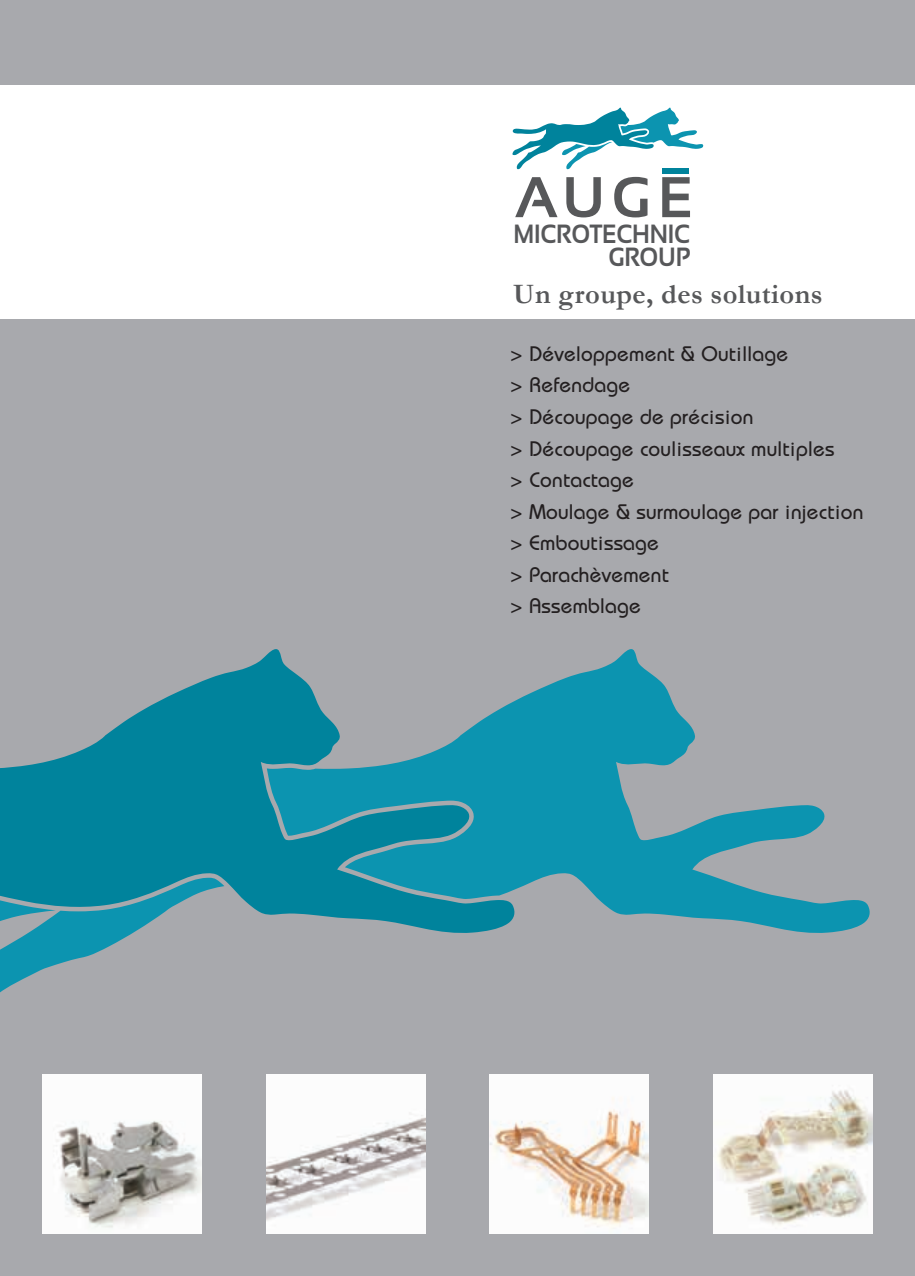
<style>
.page{position:relative;width:915px;height:1276px;background:#fff}
.page>*{position:absolute;margin:0;border:0;box-sizing:border-box;transform-origin:0 0}
.t1{font:700 28.35px "Garamond";letter-spacing:.015em;color:#57585a}
.t2{font:700 26.4px/23px "Sansation";letter-spacing:-.01em;color:#57585a;text-align:right;scale:.9 1}
.t3{font:500 21px/31.7px "Bauhaus";letter-spacing:.015em;color:#231f20}
</style>
<div class="page">
<div style="left:0;top:0;width:914px;height:1276px;background:#a8a9ad"></div>
<svg style="left:516px;top:649px;width:354px;height:284px"></svg>
<svg style="left:0;top:649px;width:516px;height:344px"></svg>
<img style="left:713px;top:1074px;width:159px;height:159px">
<img style="left:489px;top:1074px;width:159px;height:159px">
<img style="left:266px;top:1074px;width:159px;height:159px">
<img style="left:43px;top:1074px;width:158px;height:159px">
<div style="left:0;top:85px;width:914px;height:234px;background:#fff"></div>
<svg style="left:566px;top:177px;width:34px;height:40px"></svg>
<svg style="left:614px;top:177px;width:33px;height:40px"></svg>
<svg style="left:662px;top:177px;width:27px;height:40px"></svg>
<div style="left:662px;top:168px;width:26px;height:6px;background:#00839c"></div>
<svg style="left:515px;top:177px;width:42px;height:40px"></svg>
<svg style="left:512px;top:108px;width:191px;height:61px"></svg>
<p class="t2" style="left:513px;top:222px;width:198px">MICROTECHNIC<br>GROUP</p>
<h1 class="t1" style="left:513px;top:277px;width:311px">Un groupe, des solutions</h1>
<p class="t3" style="left:510px;top:337px;width:354px">&gt; Développement &amp; Outillage<br>&gt; Refendage<br>&gt; Découpage de précision<br>&gt; Découpage coulisseaux multiples<br>&gt; Contactage<br>&gt; Moulage &amp; surmoulage par injection &gt; Emboutissage<br>&gt; Parachèvement<br>&gt; Assemblage</p>
</div>
